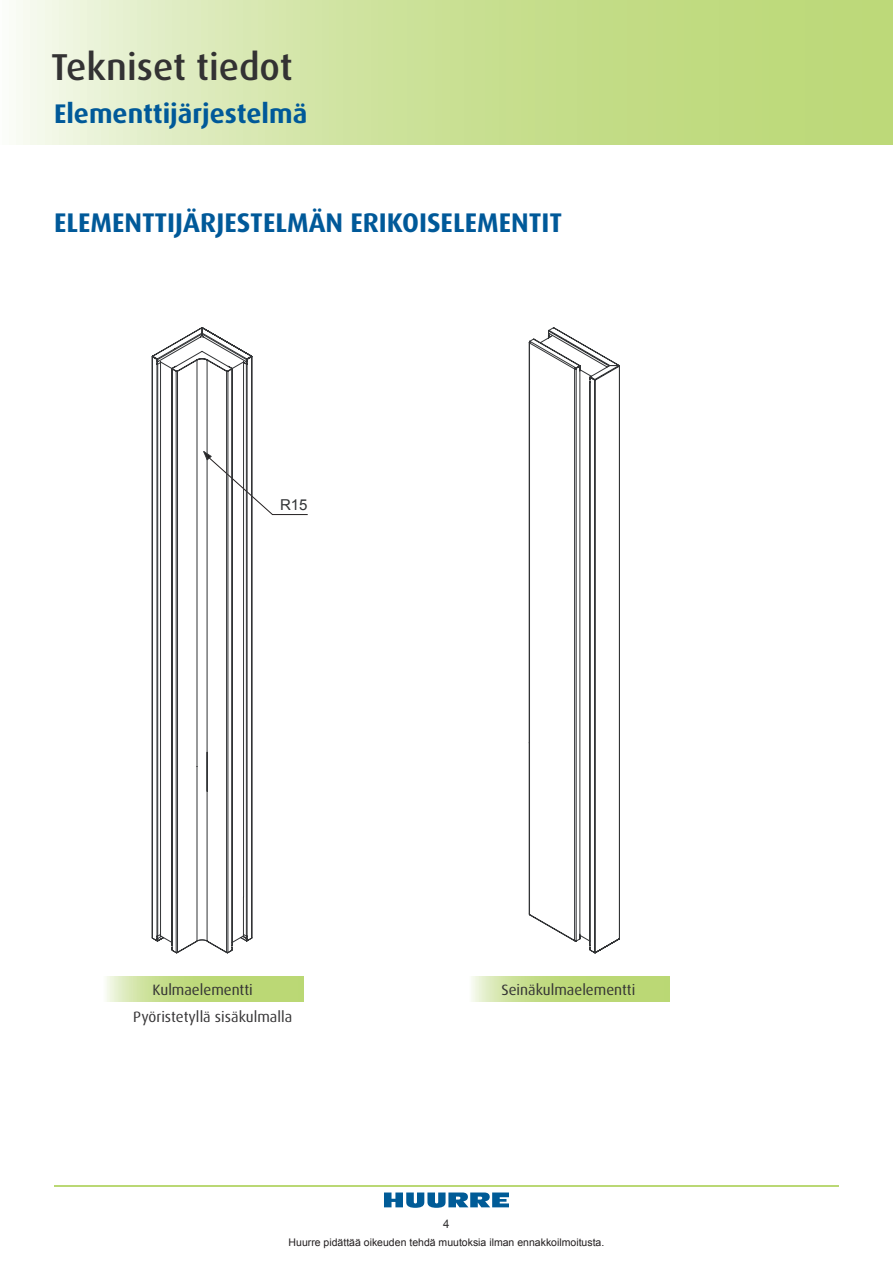
<style>
.page{position:relative;width:893px;height:1263px;background:#fff}
.page>*{position:absolute;margin:0;border:0;box-sizing:border-box;transform-origin:0 0}
.t1{font:500 37.5px "Dax OT";color:#333233}
.DAX_headline_2{font:700 27px "Dax OT";color:#005999}
.DAX_text_small{font:15px "Dax OT";color:#333233}
.t2{font:15px "Arial";color:#323436}
.t3{font:12px "Arial";color:#333233;scale:.95 1}
.t4{font:10.5px "Arial";color:#231f20}
</style>
<div class="page">
<svg style="left:16px;top:0;width:877px;height:145px;background:#cee29e"></svg>
<svg style="left:384px;top:1192px;width:125px;height:16px"></svg>
<hr style="left:54px;top:1186px;width:785px;height:1px;background:#bad874">
<svg style="left:529px;top:327px;width:91px;height:626px"></svg>
<svg style="left:253px;top:496px;width:55px;height:19px"></svg>
<svg style="left:152px;top:327px;width:101px;height:626px"></svg>
<svg style="left:157px;top:333px;width:90px;height:619px"></svg>
<svg style="left:106px;top:977px;width:197px;height:24px;background:#c4dd89"></svg>
<svg style="left:471px;top:977px;width:198px;height:24px;background:#c4dd89"></svg>
<h1 class="t1" style="left:51px;top:44px;width:243px">Tekniset tiedot</h1>
<h2 class="DAX_headline_2" style="left:54px;top:97px;width:255px">Elementtijärjestelmä</h2>
<p class="DAX_headline_2" style="left:54px;top:205px;width:510px">ELEMENTTIJÄRJESTELMÄN ERIKOISELEMENTIT</p>
<p class="t2" style="left:280px;top:495px;width:29px">R15</p>
<p class="DAX_text_small" style="left:153px;top:980px;width:102px">Kulmaelementti</p>
<p class="DAX_text_small" style="left:501px;top:980px;width:135px">Seinäkulmaelementti</p>
<p class="DAX_text_small" style="left:133px;top:1007px;width:160px">Pyöristetyllä sisäkulmalla</p>
<p class="t3" style="left:443px;top:1216px;width:8px">4</p>
<p class="t4" style="left:289px;top:1236px;width:317px">Huurre pidättää oikeuden tehdä muutoksia ilman ennakkoilmoitusta.</p>
</div>
